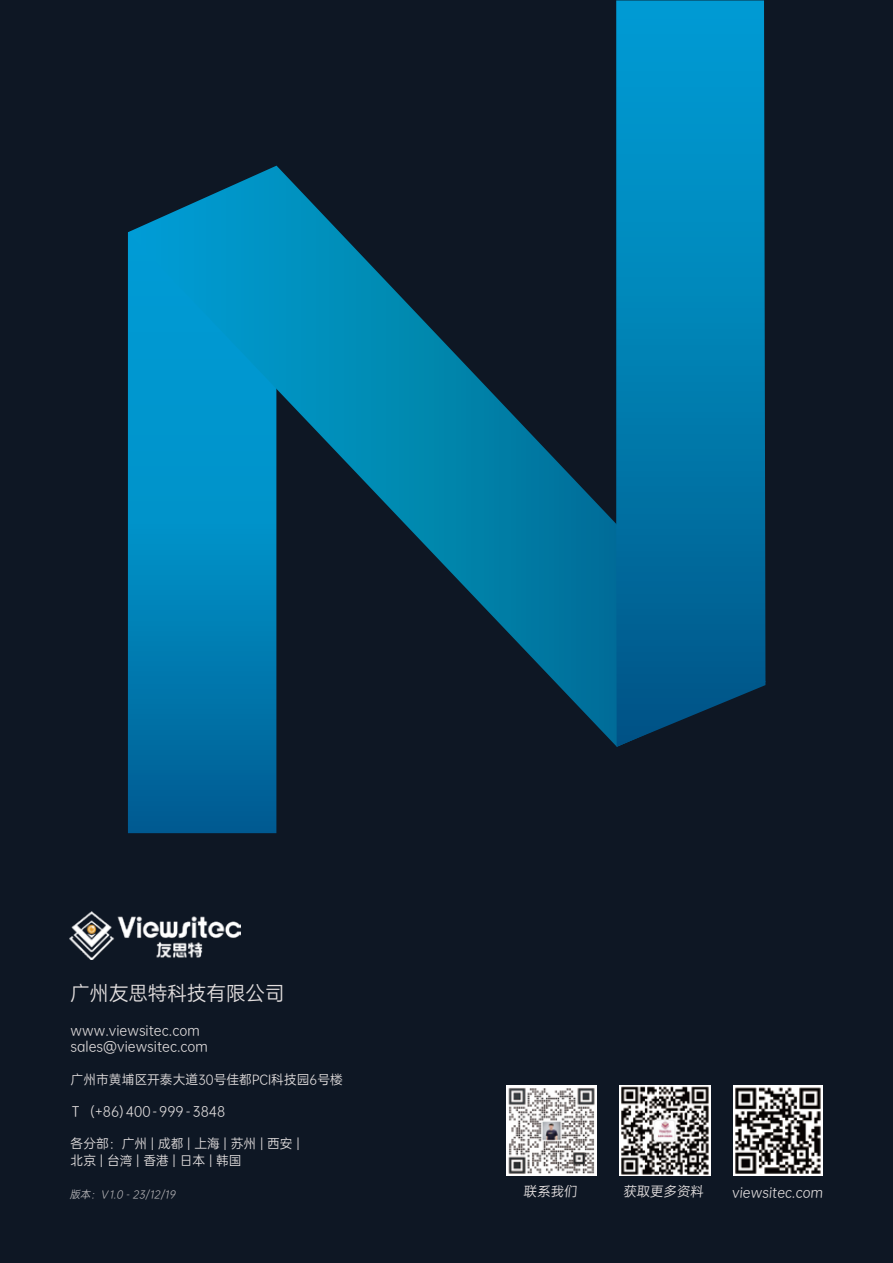
<style>
.page{position:relative;width:893px;height:1263px;background:#0e1724}
.page>*{position:absolute;margin:0;border:0;box-sizing:border-box;transform-origin:0 0}
.t1{font:19.5px "OPPO Sans R";color:#e2dede}
.t2{font:13.35px/16px "OPPO Sans R";color:#e2dede}
.t3{font:12.75px/16.5px "OPPO Sans R";color:#e2dede}
.t4{font:italic 10.35px "OPPO Sans R";color:#e2dede}
</style>
<div class="page">
<div style="left:128px;top:747px;width:148px;height:86px;background:#006299"></div>
<svg style="left:128px;top:166px;width:638px;height:581px"></svg>
<svg style="left:616px;top:0;width:149px;height:747px;background:#0078ab"></svg>
<img style="left:619px;top:1085px;width:91px;height:90px">
<img style="left:734px;top:1086px;width:89px;height:89px">
<img style="left:506px;top:1085px;width:90px;height:90px">
<img style="left:69px;top:911px;width:171px;height:48px">
<h1 class="t1" style="left:70px;top:978px;width:216px">广州友思特科技有限公司</h1>
<p class="t2" style="left:71px;top:1022px;width:139px">www.viewsitec.com sales@viewsitec.com</p>
<p class="t3" style="left:71px;top:1070px;width:274px">广州市黄埔区开泰大道30号佳都PCI科技园6号楼</p>
<p class="t2" style="left:72px;top:1102px;width:155px">T (+86)400-999-3848</p>
<p class="t3" style="left:71px;top:1135px;width:231px">各分部：广州 | 成都 | 上海 | 苏州 | 西安 |北京 | 台湾 | 香港 | 日本 | 韩国</p>
<p class="t4" style="left:70px;top:1186px;width:110px">版本：V1.0 -23/12/19</p>
<p class="t2" style="left:524px;top:1183px;width:57px">联系我们</p>
<p class="t2" style="left:623px;top:1183px;width:84px">获取更多资料</p>
<p class="t2" style="left:732px;top:1183px;width:94px">viewsitec.com</p>
</div>
